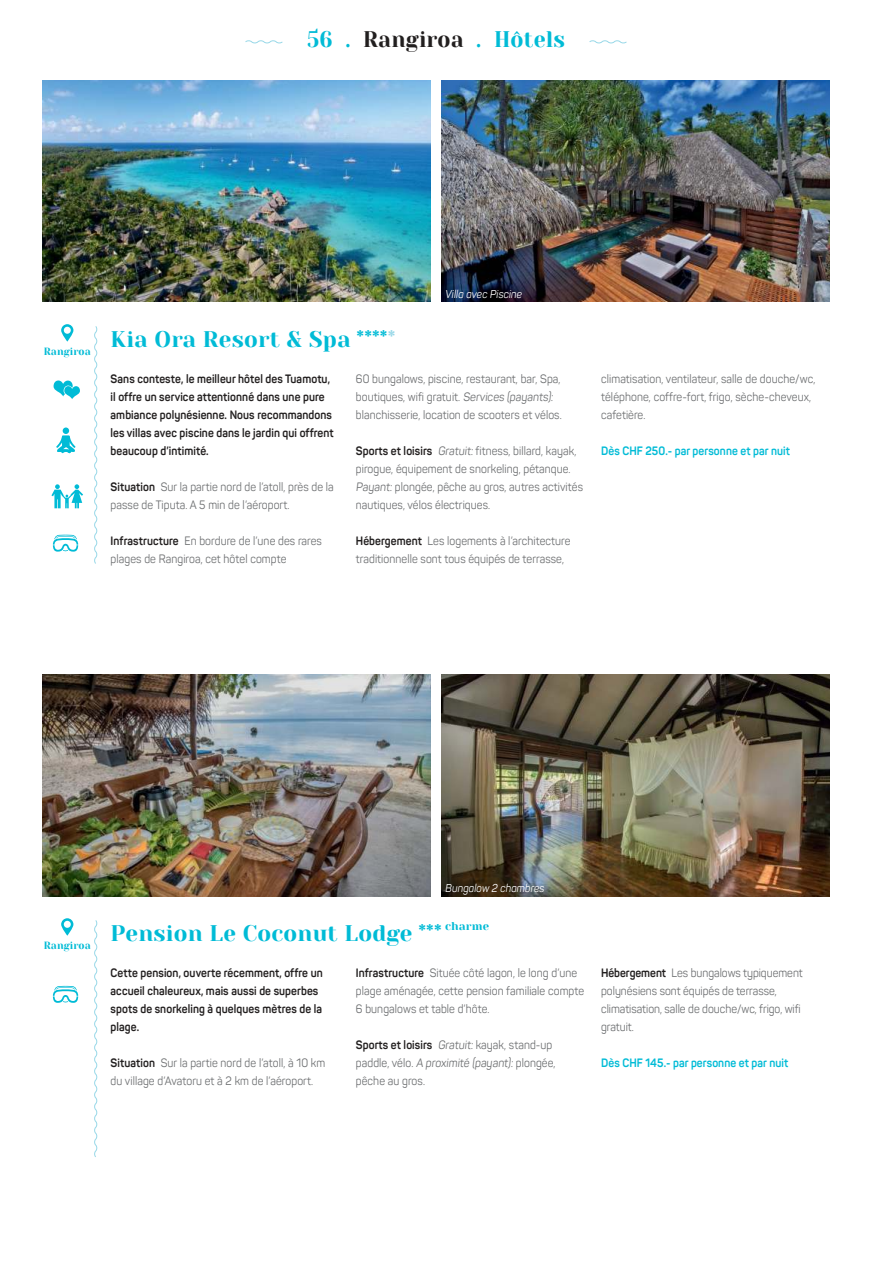
<style>
.page{position:relative;width:872px;height:1263px;background:#fff}
.page>*{position:absolute;margin:0;border:0;box-sizing:border-box;transform-origin:0 0}
.t1{font:22.5px "Yeseva One";letter-spacing:.01em;color:#00bbd6}
.t2{font:22.5px "Yeseva One";letter-spacing:.01em;color:#00bbd6;scale:.95 1}
.t3{font:12px/18px "Panton";letter-spacing:.01em;color:#6c6e70;scale:.9 1}
.t4{font:700 12px/18px "Panton";letter-spacing:.01em;color:#221f1f;scale:.9 1}
.t5{font:700 12px "Panton";letter-spacing:.01em;color:#00bbd6;scale:.9 1}
.t6{font:italic 11.25px "Panton";letter-spacing:.01em;color:#fff;scale:.9 1}
.t7{font:10.5px "Yeseva One";letter-spacing:.01em;color:#00bbd6;scale:.95 1}
.s1{color:#221f1f}
.s2{font-size:19.5px}
.s3{font-size:19.5px;color:#98d8e8}
.s4{font-weight:700;color:#221f1f}
</style>
<div class="page">
<svg style="left:94px;top:326px;width:4px;height:238px"></svg>
<svg style="left:94px;top:920px;width:4px;height:237px"></svg>
<img style="left:43px;top:81px;width:388px;height:221px">
<img style="left:43px;top:675px;width:388px;height:221px">
<img style="left:441px;top:81px;width:388px;height:221px">
<img style="left:441px;top:675px;width:388px;height:221px">
<svg style="left:54px;top:380px;width:26px;height:19px"></svg>
<div style="left:63px;top:427px;width:6px;height:7px;background:#00bbd6;border-radius:50%"></div>
<svg style="left:56px;top:435px;width:20px;height:19px"></svg>
<svg style="left:51px;top:484px;width:32px;height:24px"></svg>
<svg style="left:61px;top:324px;width:12px;height:18px"></svg>
<div style="left:64px;top:327px;width:7px;height:7px;background:#fff;border-radius:50%"></div>
<svg style="left:61px;top:918px;width:12px;height:18px"></svg>
<div style="left:64px;top:921px;width:7px;height:7px;background:#fff;border-radius:50%"></div>
<svg style="left:245px;top:40px;width:38px;height:4px"></svg>
<svg style="left:589px;top:40px;width:38px;height:4px"></svg>
<svg style="left:52px;top:985px;width:27px;height:18px"></svg>
<svg style="left:52px;top:534px;width:27px;height:18px"></svg>
<h1 class="t2" style="left:307px;top:28px;width:273px">56 . <span class="s1">Rangiroa</span> . Hôtels</h1>
<p class="t7" style="left:44px;top:347px;width:51px">Rangiroa</p>
<h1 class="t1" style="left:111px;top:328px;width:286px">Kia Ora Resort &amp; Spa <span class="s2">****</span><span class="s3">*</span></h1>
<p class="t6" style="left:445px;top:289px;width:87px">Villa avec Piscine</p>
<p class="t4" style="left:111px;top:371px;width:249px">Sans conteste, le meilleur hôtel des Tuamotu, il offre un service attentionné dans une pure ambiance polynésienne. Nous recommandons les villas avec piscine dans le jardin qui offrent beaucoup d’intimité.</p>
<p class="t3" style="left:111px;top:479px;width:249px"><span class="s4">Situation</span> Sur la partie nord de l’atoll, près de la passe de Tiputa. A 5 min de l’aéroport.</p>
<p class="t3" style="left:111px;top:533px;width:236px"><span class="s4">Infrastructure</span> En bordure de l’une des rares plages de Rangiroa, cet hôtel compte</p>
<p class="t3" style="left:356px;top:371px;width:230px">60 bungalows, piscine, restaurant, bar, Spa, boutiques, wifi gratuit. Services (payants): blanchisserie, location de scooters et vélos.</p>
<p class="t3" style="left:356px;top:443px;width:254px"><span class="s4">Sports et loisirs</span> Gratuit: fitness, billard, kayak, pirogue, équipement de snorkeling, pétanque.<br>Payant: plongée, pêche au gros, autres activités nautiques, vélos électriques.</p>
<p class="t3" style="left:356px;top:533px;width:240px"><span class="s4">Hébergement</span> Les logements à l’architecture traditionnelle sont tous équipés de terrasse,</p>
<p class="t3" style="left:601px;top:371px;width:239px">climatisation, ventilateur, salle de douche/wc, téléphone, coffre-fort, frigo, sèche-cheveux, cafetière.</p>
<p class="t5" style="left:601px;top:446px;width:211px">Dès CHF 250.- par personne et par nuit</p>
<p class="t7" style="left:44px;top:941px;width:51px">Rangiroa</p>
<p class="t6" style="left:445px;top:883px;width:111px">Bungalow 2 chambres</p>
<h1 class="t1" style="left:111px;top:922px;width:380px">Pension Le Coconut Lodge <span class="s2">***</span> <sup>charme</sup></h1>
<p class="t4" style="left:111px;top:965px;width:237px">Cette pension, ouverte récemment, offre un accueil chaleureux, mais aussi de superbes spots de snorkeling à quelques mètres de la plage.</p>
<p class="t3" style="left:111px;top:1055px;width:240px"><span class="s4">Situation</span> Sur la partie nord de l’atoll, à 10 km du village d’Avatoru et à 2 km de l’aéroport.</p>
<p class="t3" style="left:356px;top:965px;width:255px"><span class="s4">Infrastructure</span> Située côté lagon, le long d’une plage aménagée, cette pension familiale compte<br>6 bungalows et table d’hôte.</p>
<p class="t3" style="left:356px;top:1037px;width:223px"><span class="s4">Sports et loisirs</span> Gratuit: kayak, stand-up paddle, vélo. A proximité (payant): plongée, pêche au gros.</p>
<p class="t3" style="left:601px;top:965px;width:225px"><span class="s4">Hébergement</span> Les bungalows typiquement polynésiens sont équipés de terrasse, climatisation, salle de douche/wc, frigo, wifi gratuit.</p>
<p class="t5" style="left:601px;top:1058px;width:209px">Dès CHF 145.- par personne et par nuit</p>
</div>
